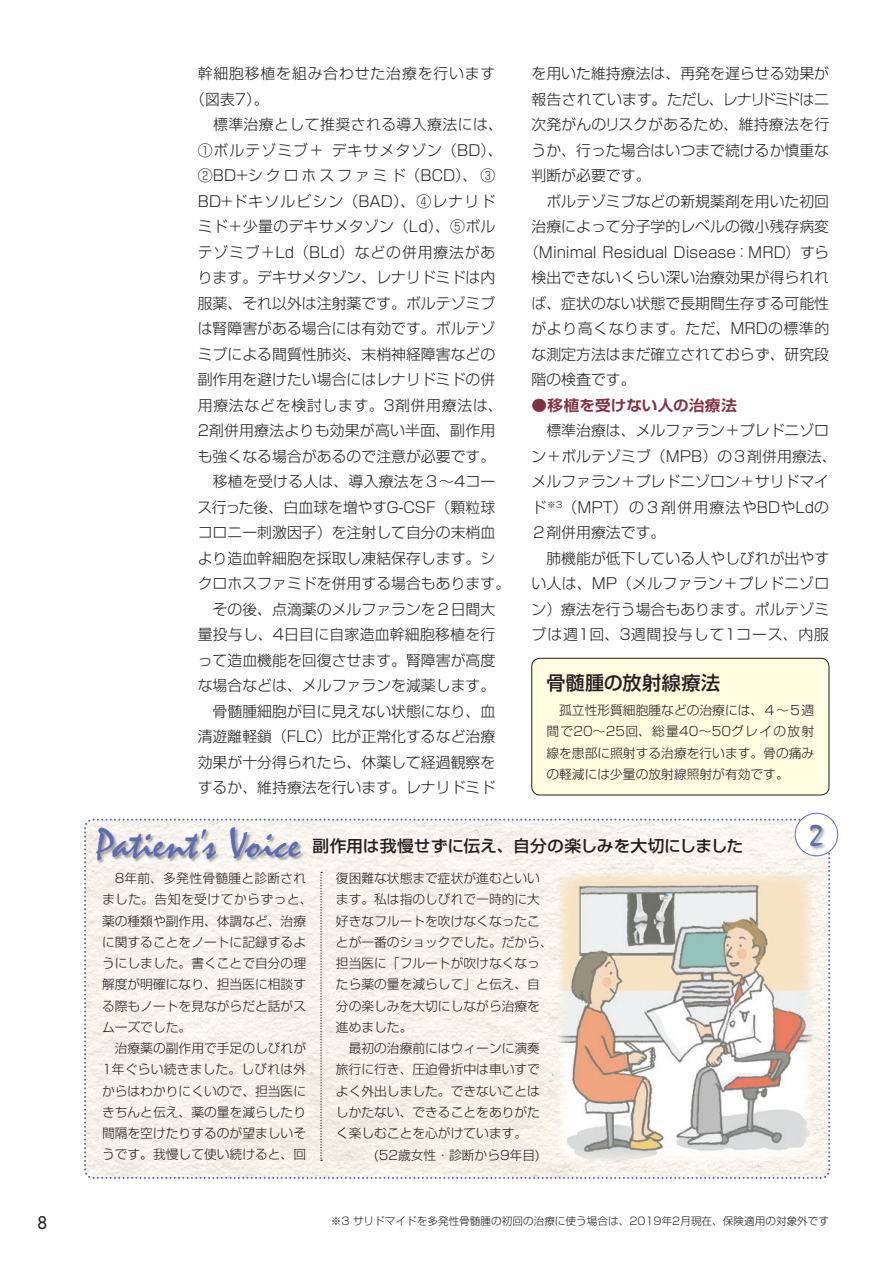
<style>
.page{position:relative;width:893px;height:1263px;background:#fff}
.page>*{position:absolute;margin:0;border:0;box-sizing:border-box;transform-origin:0 0}
.t1{font:40.35px "Mistral";color:#5d6cb3}
.t2{font:29.7px "Mistral";color:#5d6cb3}
.t3{font:500 19.2px "Shin Go Pro";letter-spacing:.025em;color:#231f20}
.t4{font:16.95px "Futura";color:#231f20}
.t5{font:500 16.2px "Shin Go Pro";letter-spacing:-.005em;color:#231f20;scale:1.04 1}
.t6{font:300 14.85px/25.5px "Shin Go Pro";color:#231f20}
.t7{font:300 14.85px "Shin Go Pro";letter-spacing:.055em;color:#231f20}
.t8{font:300 14.85px "Shin Go Pro";letter-spacing:.075em;color:#231f20}
.t9{font:300 14.85px "Shin Go Pro";letter-spacing:.035em;color:#231f20}
.t10{font:300 14.85px "Shin Go Pro";letter-spacing:.03em;color:#231f20}
.t11{font:300 14.85px "Shin Go Pro";letter-spacing:.07em;color:#231f20}
.t12{font:300 14.85px "Shin Go Pro";letter-spacing:.2em;color:#231f20}
.t13{font:300 14.85px "Shin Go Pro";letter-spacing:.05em;color:#231f20}
.t14{font:700 14.85px "Shin Go Pro De";color:#853041;scale:1.05 1}
.t15{font:300 12.75px/21.3px "Shin Go Pro";color:#231f20}
.t16{font:300 10.65px "Shin Go Pro";color:#231f20}
.s1{font-family:"Adobe Caslon Pro";font-weight:600;font-style:italic}
</style>
<div class="page">
<svg style="left:795px;top:813px;width:43px;height:43px"></svg>
<div style="left:795px;top:813px;width:43px;height:43px;border:1px solid #5d6cb3;border-radius:50%"></div>
<svg style="left:84px;top:817px;width:747px;height:362px"></svg>
<img style="left:558px;top:872px;width:255px;height:289px">
<div style="left:532px;top:658px;width:297px;height:137px;background:#fffce0;border-radius:8px"></div>
<div style="left:531px;top:658px;width:298px;height:137px;border:1px solid #231f20;border-radius:8px"></div>
<p class="t4" style="left:38px;top:1212px;width:11px">8</p>
<p class="t7" style="left:198px;top:61px;width:299px">幹細胞移植を組み合わせた治療を行います</p>
<p class="t6" style="left:190px;top:84px;width:80px">（図表7）。</p>
<p class="t10" style="left:198px;top:112px;width:307px">　標準治療として推奨される導入療法には、</p>
<p class="t11" style="left:198px;top:138px;width:307px">①ボルテゾミブ＋ デキサメタゾン（BD）、</p>
<p class="t12" style="left:198px;top:163px;width:299px">②BD+シクロホスファミド（BCD）、 ③</p>
<p class="t8" style="left:198px;top:189px;width:299px">BD+ドキソルビシン（BAD）、④レナリド</p>
<p class="t6" style="left:198px;top:212px;width:299px">ミド＋少量のデキサメタゾン（Ld）、⑤ボル</p>
<p class="t7" style="left:198px;top:240px;width:299px">テゾミブ＋Ld（BLd）などの併用療法があ</p>
<p class="t6" style="left:198px;top:263px;width:299px">ります。デキサメタゾン、レナリドミドは内</p>
<p class="t6" style="left:198px;top:288px;width:299px">服薬、それ以外は注射薬です。ボルテゾミブ</p>
<p class="t6" style="left:198px;top:314px;width:299px">は腎障害がある場合には有効です。ボルテゾ</p>
<p class="t6" style="left:198px;top:339px;width:299px">ミブによる間質性肺炎、末梢神経障害などの</p>
<p class="t6" style="left:198px;top:365px;width:299px">副作用を避けたい場合にはレナリドミドの併</p>
<p class="t13" style="left:198px;top:393px;width:307px">用療法などを検討します。3剤併用療法は、</p>
<p class="t6" style="left:198px;top:416px;width:299px">2剤併用療法よりも効果が高い半面、副作用</p>
<p class="t6" style="left:198px;top:441px;width:299px">も強くなる場合があるので注意が必要です。</p>
<p class="t6" style="left:198px;top:467px;width:299px">　移植を受ける人は、導入療法を３～4コー</p>
<p class="t6" style="left:197px;top:492px;width:299px">ス行った後、白血球を増やすG-CSF（顆粒球</p>
<p class="t6" style="left:198px;top:518px;width:299px">コロニー刺激因子）を注射して自分の末梢血</p>
<p class="t6" style="left:198px;top:543px;width:299px">より造血幹細胞を採取し凍結保存します。シ</p>
<p class="t6" style="left:198px;top:569px;width:314px">クロホスファミドを併用する場合もあります。</p>
<p class="t6" style="left:198px;top:594px;width:299px">　その後、点滴薬のメルファランを２日間大</p>
<p class="t6" style="left:198px;top:620px;width:299px">量投与し、4日目に自家造血幹細胞移植を行</p>
<p class="t6" style="left:198px;top:645px;width:299px">って造血機能を回復させます。腎障害が高度</p>
<p class="t6" style="left:198px;top:671px;width:299px">な場合などは、メルファランを減薬します。</p>
<p class="t6" style="left:198px;top:696px;width:299px">　骨髄腫細胞が目に見えない状態になり、血</p>
<p class="t6" style="left:198px;top:722px;width:299px">清遊離軽鎖（FLC）比が正常化するなど治療</p>
<p class="t6" style="left:198px;top:747px;width:299px">効果が十分得られたら、休薬して経過観察を</p>
<p class="t6" style="left:198px;top:773px;width:299px">するか、維持療法を行います。レナリドミド</p>
<p class="t6" style="left:531px;top:59px;width:299px">を用いた維持療法は、再発を遅らせる効果が</p>
<p class="t6" style="left:531px;top:84px;width:299px">報告されています。ただし、レナリドミドは二</p>
<p class="t6" style="left:531px;top:110px;width:299px">次発がんのリスクがあるため、維持療法を行</p>
<p class="t6" style="left:531px;top:135px;width:299px">うか、行った場合はいつまで続けるか慎重な</p>
<p class="t6" style="left:531px;top:161px;width:121px">判断が必要です。</p>
<p class="t6" style="left:531px;top:186px;width:299px">　ボルテゾミブなどの新規薬剤を用いた初回</p>
<p class="t6" style="left:531px;top:212px;width:299px">治療によって分子学的レベルの微小残存病変</p>
<p class="t6" style="left:524px;top:237px;width:307px">（Minimal Residual Disease：MRD）すら</p>
<p class="t6" style="left:531px;top:263px;width:299px">検出できないくらい深い治療効果が得られれ</p>
<p class="t6" style="left:531px;top:288px;width:299px">ば、症状のない状態で長期間生存する可能性</p>
<p class="t9" style="left:531px;top:316px;width:299px">がより高くなります。ただ、MRDの標準的</p>
<p class="t6" style="left:531px;top:339px;width:299px">な測定方法はまだ確立されておらず、研究段</p>
<p class="t6" style="left:531px;top:365px;width:106px">階の検査です。</p>
<p class="t14" style="left:531px;top:393px;width:197px">●移植を受けない人の治療法</p>
<p class="t6" style="left:531px;top:416px;width:307px">　標準治療は、メルファラン＋プレドニゾロン＋ボルテゾミブ（MPB）の３剤併用療法、メルファラン＋プレドニゾロン＋サリドマイド<sup>※3</sup>（MPT）の３剤併用療法やBDやLdの<br>２剤併用療法です。<br>　肺機能が低下している人やしびれが出やすい人は、MP（メルファラン＋プレドニゾロン）療法を行う場合もあります。ポルテゾミブは週1回、3週間投与して1コース、内服</p>
<p class="t3" style="left:546px;top:667px;width:176px">骨髄腫の放射線療法</p>
<p class="t15" style="left:546px;top:698px;width:269px;text-align:justify">　孤立性形質細胞腫などの治療には、４～５週間で20～25回、総量40～50グレイの放射線を患部に照射する治療を行います。骨の痛みの軽減には少量の放射線照射が有効です。</p>
<h1 class="t1" style="left:96px;top:820px;width:205px">Patient<span class="s1">'</span>s Voice</h1>
<h2 class="t2" style="left:810px;top:818px;width:15px">2</h2>
<p class="t15" style="left:102px;top:866px;width:212px">　8年前、多発性骨髄腫と診断されました。告知を受けてからずっと、薬の種類や副作用、体調など、治療に関することをノートに記録するようにしました。書くことで自分の理解度が明確になり、担当医に相談する際もノートを見ながらだと話がスムーズでした。<br>　治療薬の副作用で手足のしびれが<br>1年ぐらい続きました。しびれは外からはわかりにくいので、担当医にきちんと伝え、薬の量を減らしたり間隔を空けたりするのが望ましいそうです。我慢して使い続けると、回</p>
<p class="t15" style="left:336px;top:866px;width:218px">復困難な状態まで症状が進むといいます。私は指のしびれで一時的に大好きなフルートを吹けなくなったことが一番のショックでした。だから、担当医に「フルートが吹けなくなったら薬の量を減らして」と伝え、自分の楽しみを大切にしながら治療を進めました。<br>　最初の治療前にはウィーンに演奏旅行に行き、圧迫骨折中は車いすでよく外出しました。できないことはしかたない、できることをありがたく楽しむことを心がけています。</p>
<p class="t5" style="left:313px;top:833px;width:416px">副作用は我慢せずに伝え、自分の楽しみを大切にしました</p>
<p class="t15" style="left:374px;top:1142px;width:168px">(52歳女性・診断から9年目)</p>
<p class="t16" style="left:331px;top:1212px;width:500px">※3 サリドマイドを多発性骨髄腫の初回の治療に使う場合は、2019年2月現在、保険適用の対象外です</p>
</div>
